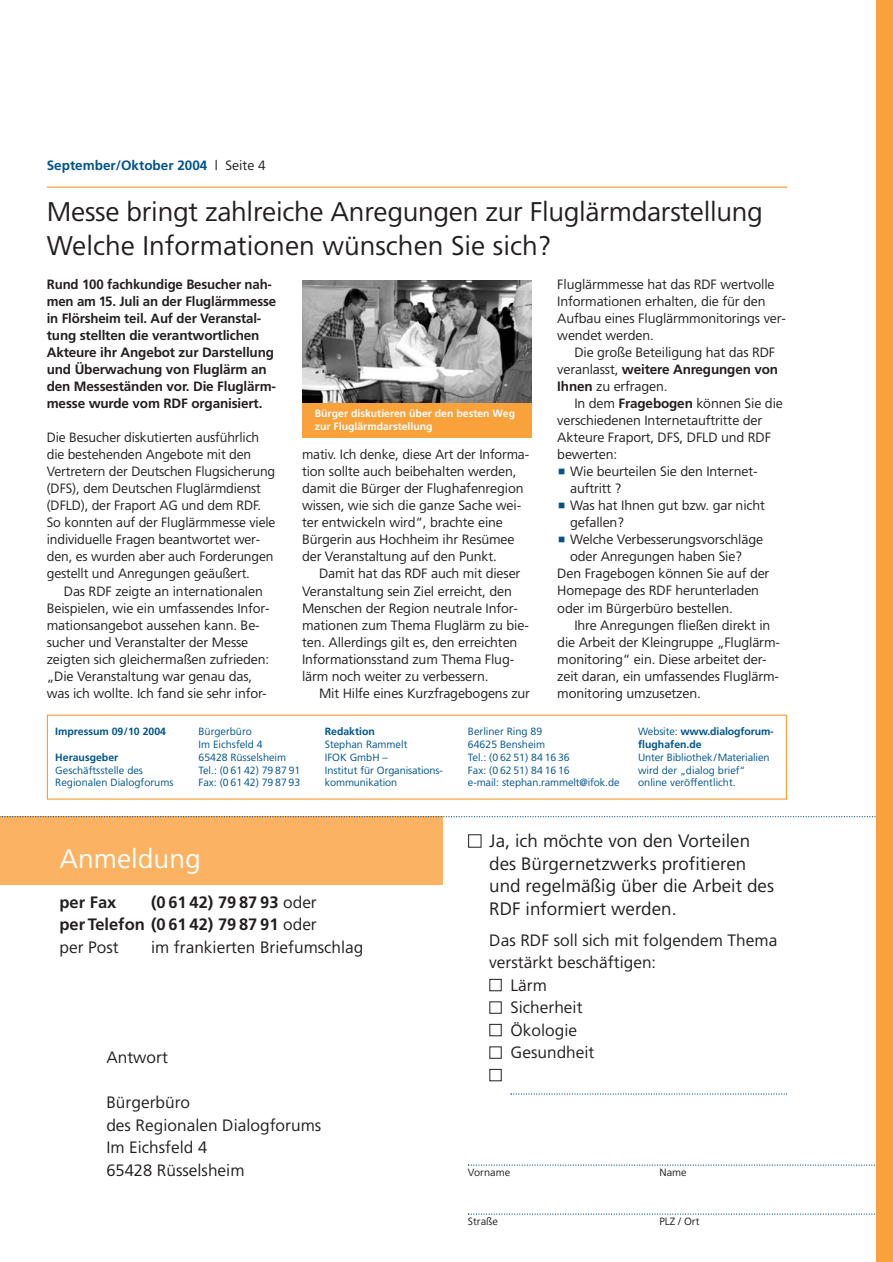
<style>
.page{position:relative;width:893px;height:1262px;background:#fff}
.page>*{position:absolute;margin:0;border:0;box-sizing:border-box;transform-origin:0 0}
.t1{font:27px/34px "F Frutiger";letter-spacing:-.01em;color:#231f20}
.t2{font:27px "F Frutiger";color:#fff}
.t3{font:18px/22.5px "F Frutiger";color:#231f20}
.t4{font:16.5px/22.5px "F Frutiger";color:#231f20}
.t5{font:700 16.5px/22.5px "F Frutiger";color:#231f20;text-align:justify}
.t6{font:16.5px "Zapf Dingbats";color:#fff}
.t7{font:13.5px/17px "F Frutiger";letter-spacing:-.01em;color:#231f20}
.t8{font:700 13.5px/17px "F Frutiger";letter-spacing:-.01em;color:#231f20}
.t9{font:700 13.5px "F Frutiger";color:#00538e}
.t10{font:10.5px/12.8px "F Frutiger";color:#00538e}
.t11{font:700 10.5px/12.8px "F Frutiger";color:#00538e}
.t12{font:700 10.5px/12.8px "F Frutiger";color:#fff}
.t13{font:10.5px "F Frutiger";color:#231f20}
.s1{font-weight:400;color:#231f20}
.s2{font-weight:700}
.s3{font-weight:400}
.s4{color:#fff}
</style>
<div class="page">
<div style="left:47px;top:714px;width:740px;height:85px;border:1px solid #f9a13a"></div>
<div style="left:0;top:816px;width:442px;height:68px;background:#fbb262"></div>
<svg style="left:468px;top:1164px;width:425px;height:1px"></svg>
<svg style="left:468px;top:1213px;width:425px;height:1px"></svg>
<svg style="left:0;top:816px;width:893px;height:1px"></svg>
<div style="left:876px;top:0;width:16px;height:1261px;background:#f9a13a"></div>
<svg style="left:510px;top:1093px;width:277px;height:1px"></svg>
<hr style="left:47px;top:186px;width:740px;height:2px;background:#f9a13a">
<img style="left:302px;top:280px;width:229px;height:123px">
<div style="left:302px;top:403px;width:229px;height:34px;background:#f9a13a"></div>
<p class="t9" style="left:47px;top:160px;width:220px">September/Oktober 2004 <span class="s1">| Seite 4</span></p>
<h1 class="t1" style="left:47px;top:198px;width:717px">Messe bringt zahlreiche Anregungen zur Fluglärmdarstellung<br>Welche Informationen wünschen Sie sich?</h1>
<p class="t8" style="left:47px;top:277px;width:231px">Rund 100 fachkundige Besucher nah&shy;men am 15. Juli an der Fluglärmmesse in Flörsheim teil. Auf der Veranstal&shy;tung stellten die verantwortlichen Akteure ihr Angebot zur Darstellung und Überwachung von Fluglärm an den Messeständen vor. Die Fluglärm&shy;messe wurde vom RDF organisiert.</p>
<p class="t7" style="left:47px;top:431px;width:230px">Die Besucher diskutierten ausführlich die bestehenden Angebote mit den Vertretern der Deutschen Flugsicherung (DFS), dem Deutschen Fluglärmdienst (DFLD), der Fraport AG und dem RDF.<br>So konnten auf der Fluglärmmesse viele individuelle Fragen beantwortet wer&shy;den, es wurden aber auch Forderungen gestellt und Anregungen geäußert.</p>
<p class="t7" style="left:47px;top:584px;width:224px;text-indent:17px">Das RDF zeigte an internationalen Beispielen, wie ein umfassendes Infor&shy;mationsangebot aussehen kann. Be&shy;sucher und Veranstalter der Messe zeigten sich gleichermaßen zufrieden: „Die Veranstaltung war genau das, was ich wollte. Ich fand sie sehr infor-</p>
<p class="t12" style="left:315px;top:408px;width:202px">Bürger diskutieren über den besten Weg zur Fluglärmdarstellung</p>
<p class="t7" style="left:302px;top:448px;width:229px">mativ. Ich denke, diese Art der Informa&shy;tion sollte auch beibehalten werden, damit die Bürger der Flughafenregion wissen, wie sich die ganze Sache wei&shy;ter entwickeln wird“, brachte eine Bürgerin aus Hochheim ihr Resümee der Veranstaltung auf den Punkt.</p>
<p class="t7" style="left:302px;top:567px;width:228px;text-indent:17px">Damit hat das RDF auch mit dieser Veranstaltung sein Ziel erreicht, den Menschen der Region neutrale Infor&shy;mationen zum Thema Fluglärm zu bie&shy;ten. Allerdings gilt es, den erreichten Informationsstand zum Thema Flug&shy;lärm noch weiter zu verbessern.</p>
<p class="t7" style="left:319px;top:686px;width:212px">Mit Hilfe eines Kurzfragebogens zur</p>
<p class="t7" style="left:557px;top:277px;width:230px">Fluglärmmesse hat das RDF wertvolle<br>Informationen erhalten, die für den<br>Aufbau eines Fluglärmmonitorings ver&shy;wendet werden.</p>
<p class="t7" style="left:557px;top:346px;width:222px;text-indent:17px">Die große Beteiligung hat das RDF veranlasst, <span class="s2">weitere Anregungen von<br>Ihnen</span> zu erfragen.</p>
<p class="t7" style="left:574px;top:397px;width:210px">In dem <span class="s2">Fragebogen</span> können Sie die</p>
<p class="t7" style="left:557px;top:414px;width:206px">verschiedenen Internetauftritte der</p>
<p class="t7" style="left:557px;top:431px;width:215px">Akteure Fraport, DFS, DFLD und RDF</p>
<p class="t7" style="left:557px;top:448px;width:61px">bewerten:</p>
<p class="t7" style="left:570px;top:465px;width:189px">Wie beurteilen Sie den Internet-</p>
<p class="t7" style="left:570px;top:482px;width:53px">auftritt ?</p>
<p class="t7" style="left:570px;top:499px;width:196px">Was hat Ihnen gut bzw. gar nicht</p>
<p class="t7" style="left:570px;top:516px;width:55px">gefallen?</p>
<p class="t7" style="left:570px;top:533px;width:194px">Welche Verbesserungsvorschläge</p>
<p class="t7" style="left:570px;top:550px;width:173px">oder Anregungen haben Sie?</p>
<p class="t7" style="left:557px;top:567px;width:214px">Den Fragebogen können Sie auf der</p>
<p class="t7" style="left:557px;top:584px;width:203px">Homepage des RDF herunterladen</p>
<p class="t7" style="left:557px;top:601px;width:177px">oder im Bürgerbüro bestellen.</p>
<p class="t7" style="left:574px;top:618px;width:198px">Ihre Anregungen fließen direkt in</p>
<p class="t7" style="left:557px;top:635px;width:224px">die Arbeit der Kleingruppe „Fluglärm-</p>
<p class="t7" style="left:557px;top:652px;width:211px">monitoring“ ein. Diese arbeitet der-</p>
<p class="t7" style="left:557px;top:669px;width:223px">zeit daran, ein umfassendes Fluglärm-</p>
<p class="t7" style="left:557px;top:686px;width:145px">monitoring umzusetzen.</p>
<p class="t11" style="left:55px;top:726px;width:112px">Impressum 09/10 2004</p>
<p class="t11" style="left:55px;top:752px;width:64px">Herausgeber</p>
<p class="t10" style="left:55px;top:764px;width:120px">Geschäftsstelle des<br>Regionalen Dialogforums</p>
<p class="t10" style="left:198px;top:726px;width:103px">Bürgerbüro<br>Im Eichsfeld 4<br>65428 Rüsselsheim<br>Tel.: (0 61 42) 79 87 91<br>Fax: (0 61 42) 79 87 93</p>
<p class="t11" style="left:325px;top:726px;width:52px">Redaktion</p>
<p class="t10" style="left:325px;top:739px;width:120px">Stephan Rammelt<br>IFOK GmbH –<br>Institut für Organisations&shy;kommunikation</p>
<h1 class="t2" style="left:60px;top:849px;width:143px">Anmeldung</h1>
<p class="t5" style="left:60px;top:892px;width:259px;text-indent:91px">(0 61 42) 79 87 93 <span class="s3">oder </span>per Telefon (0 61 42) 79 87 91 <span class="s3">oder per Post</span></p>
<p class="t5" style="left:60px;top:892px;width:58px">per Fax</p>
<p class="t4" style="left:151px;top:937px;width:214px">im frankierten Briefumschlag</p>
<p class="t4" style="left:106px;top:1047px;width:63px">Antwort</p>
<p class="t4" style="left:106px;top:1092px;width:216px">Bürgerbüro<br>des Regionalen Dialogforums<br>Im Eichsfeld 4<br>65428 Rüsselsheim</p>
<p class="t10" style="left:468px;top:726px;width:153px">Berliner Ring 89<br>64625 Bensheim<br>Tel.: (0 62 51) 84 16 36<br>Fax: (0 62 51) 84 16 16<br>e-mail: stephan.rammelt@ifok.de</p>
<p class="t11" style="left:638px;top:726px;width:137px"><span class="s3">Website:</span> www.dialogforum&shy;flughafen.de</p>
<p class="t10" style="left:638px;top:752px;width:133px">Unter Bibliothek/Materialien wird der „dialog brief“ online veröffentlicht.</p>
<h2 class="t3" style="left:489px;top:831px;width:286px;text-indent:-21px"><span class="s4">■</span> Ja, ich möchte von den Vorteilen des Bürgernetzwerks profitieren und regelmäßig über die Arbeit des<br>RDF informiert werden.</h2>
<p class="t4" style="left:489px;top:930px;width:289px">Das RDF soll sich mit folgendem Thema verstärkt beschäftigen:</p>
<p class="t4" style="left:489px;top:975px;width:59px"><span class="s4">■</span> Lärm</p>
<p class="t4" style="left:489px;top:998px;width:95px"><span class="s4">■</span> Sicherheit</p>
<p class="t4" style="left:489px;top:1020px;width:89px"><span class="s4">■</span> Ökologie</p>
<p class="t4" style="left:489px;top:1043px;width:107px"><span class="s4">■</span> Gesundheit</p>
<p class="t6" style="left:489px;top:1067px;width:14px">■</p>
<p class="t13" style="left:468px;top:1169px;width:44px">Vorname</p>
<p class="t13" style="left:659px;top:1169px;width:29px">Name</p>
<p class="t13" style="left:468px;top:1218px;width:32px">Straße</p>
<p class="t13" style="left:659px;top:1218px;width:42px">PLZ / Ort</p>
</div>
